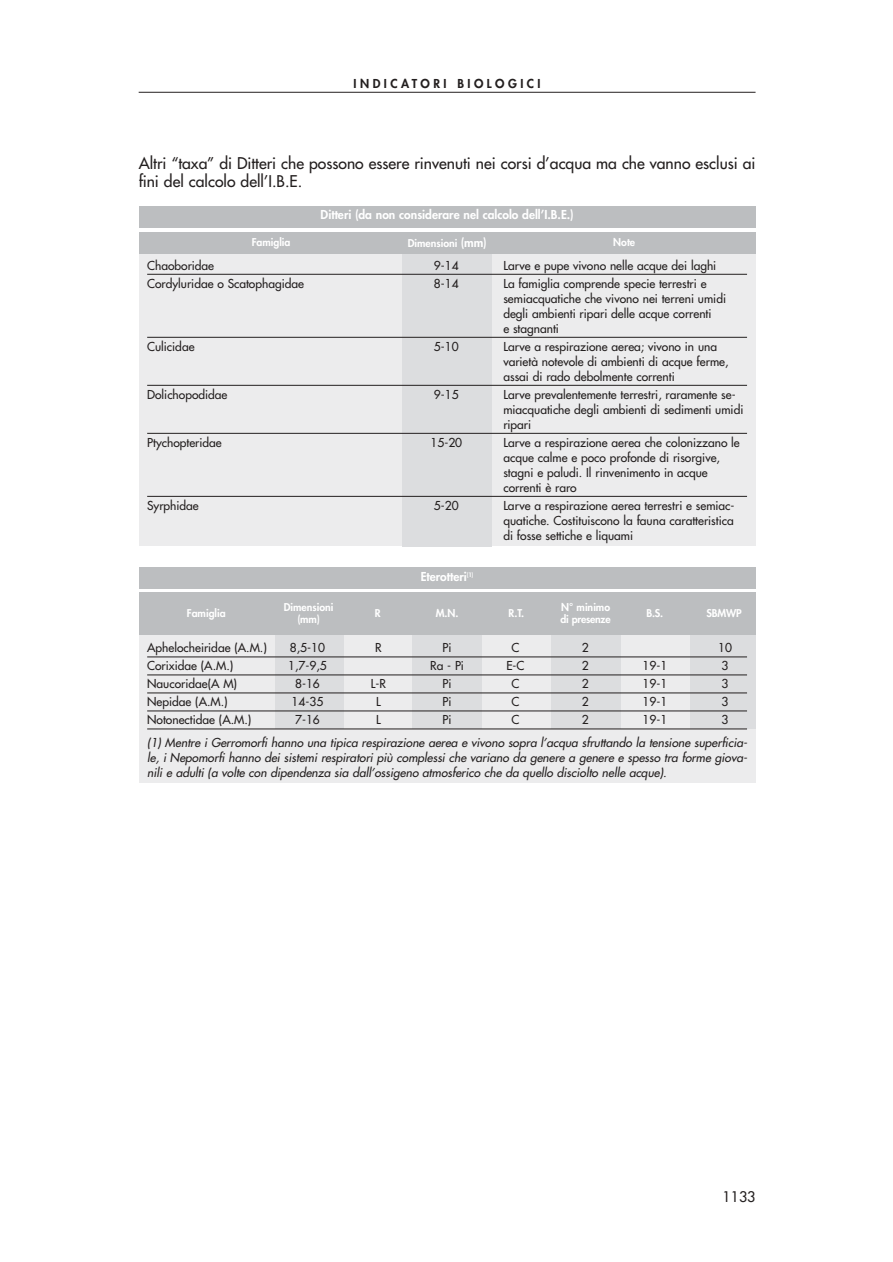
<style>
.page{position:relative;width:893px;height:1262px;background:#fff}
.page>*{position:absolute;margin:0;border:0;box-sizing:border-box;transform-origin:0 0}
.t1{font:15.75px/18px "Futura";color:#231f1f}
.t2{font:14.25px "Futura";color:#231f1f}
.t3{font:12px/15px "Futura";color:#231f1f}
.t4{font:italic 12px/15px "Futura";color:#231f1f;text-align:justify}
.t5{font:800 12px "Futura";color:#fff}
.t6{font:800 12px "Futura";letter-spacing:.29em;color:#231f1f}
.t7{font:800 10.5px/12px "Futura";color:#fff;text-align:center}
.t8{font:800 10.5px/12px "Futura";letter-spacing:-.025em;color:#fff}
.s1{font-size:12px}
</style>
<div class="page">
<hr style="left:139px;top:92px;width:616px;height:1px;background:#231f1f">
<div style="left:139px;top:206px;width:616px;height:22px;background:#bcbec0"></div>
<div style="left:139px;top:232px;width:616px;height:314px;background:#ececed"></div>
<div style="left:402px;top:235px;width:90px;height:312px;background:#dcdddf"></div>
<hr style="left:147px;top:274px;width:600px;height:1px;background:#231f1f">
<hr style="left:147px;top:337px;width:600px;height:1px;background:#231f1f">
<hr style="left:147px;top:385px;width:600px;height:1px;background:#231f1f">
<hr style="left:147px;top:433px;width:600px;height:1px;background:#231f1f">
<hr style="left:147px;top:496px;width:600px;height:1px;background:#231f1f">
<div style="left:139px;top:232px;width:616px;height:22px;background:#bcbec0"></div>
<div style="left:139px;top:598px;width:616px;height:184px;background:#ececed"></div>
<div style="left:275px;top:612px;width:68px;height:116px;background:#dcdddf"></div>
<div style="left:412px;top:633px;width:70px;height:95px;background:#dcdddf"></div>
<div style="left:551px;top:625px;width:69px;height:103px;background:#dcdddf"></div>
<div style="left:689px;top:619px;width:66px;height:109px;background:#dcdddf"></div>
<hr style="left:147px;top:656px;width:600px;height:1px;background:#231f1f">
<hr style="left:147px;top:674px;width:600px;height:1px;background:#231f1f">
<hr style="left:147px;top:692px;width:600px;height:1px;background:#231f1f">
<hr style="left:147px;top:710px;width:600px;height:1px;background:#231f1f">
<hr style="left:147px;top:728px;width:600px;height:1px;background:#231f1f">
<div style="left:139px;top:592px;width:616px;height:43px;background:#bcbec0"></div>
<div style="left:139px;top:567px;width:616px;height:21px;background:#bcbec0"></div>
<p class="t6" style="left:353px;top:78px;width:188px">INDICATORI BIOLOGICI</p>
<h1 class="t1" style="left:139px;top:155px;width:618px">Altri “taxa” di Ditteri che possono essere rinvenuti nei corsi d’acqua ma che vanno esclusi ai fini del calcolo dell’I.B.E.</h1>
<p class="t5" style="left:320px;top:209px;width:254px">Ditteri (da non considerare nel calcolo dell’I.B.E.)</p>
<p class="t7" style="left:408px;top:237px;width:80px">Dimensioni <span class="s1">(mm)</span></p>
<p class="t7" style="left:252px;top:237px;width:40px">Famiglia</p>
<p class="t7" style="left:613px;top:237px;width:23px">Note</p>
<p class="t3" style="left:147px;top:258px;width:68px">Chaoboridae</p>
<p class="t3" style="left:434px;top:258px;width:26px">9-14</p>
<p class="t3" style="left:503px;top:258px;width:214px">Larve e pupe vivono nelle acque dei laghi</p>
<p class="t3" style="left:147px;top:276px;width:158px">Cordyluridae o Scatophagidae</p>
<p class="t3" style="left:434px;top:276px;width:26px">8-14</p>
<p class="t3" style="left:503px;top:276px;width:224px">La famiglia comprende specie terrestri e semiacquatiche che vivono nei terreni umidi degli ambienti ripari delle acque correnti<br>e stagnanti</p>
<p class="t3" style="left:147px;top:339px;width:49px">Culicidae</p>
<p class="t3" style="left:434px;top:339px;width:26px">5-10</p>
<p class="t3" style="left:503px;top:339px;width:227px">Larve a respirazione aerea; vivono in una varietà notevole di ambienti di acque ferme, assai di rado debolmente correnti</p>
<p class="t3" style="left:147px;top:387px;width:82px">Dolichopodidae</p>
<p class="t3" style="left:434px;top:387px;width:26px">9-15</p>
<p class="t3" style="left:503px;top:387px;width:241px">Larve prevalentemente terrestri, raramente se&shy;miacquatiche degli ambienti di sedimenti umidi ripari</p>
<p class="t3" style="left:147px;top:435px;width:76px">Ptychopteridae</p>
<p class="t3" style="left:430px;top:435px;width:33px">15-20</p>
<p class="t3" style="left:503px;top:435px;width:238px">Larve a respirazione aerea che colonizzano le acque calme e poco profonde di risorgive, stagni e paludi. Il rinvenimento in acque correnti è raro</p>
<p class="t3" style="left:147px;top:498px;width:53px">Syrphidae</p>
<p class="t3" style="left:434px;top:498px;width:26px">5-20</p>
<p class="t3" style="left:503px;top:498px;width:233px;text-align:justify">Larve a respirazione aerea terrestri e semiac&shy;quatiche. Costituiscono la fauna caratteristica di fosse settiche e liquami</p>
<p class="t5" style="left:420px;top:571px;width:54px">Eterotteri<sup>(1)</sup></p>
<p class="t7" style="left:284px;top:602px;width:51px">Dimensioni (mm)</p>
<p class="t7" style="left:375px;top:608px;width:7px">R</p>
<p class="t7" style="left:435px;top:608px;width:24px">M.N.</p>
<p class="t7" style="left:508px;top:608px;width:17px">R.T.</p>
<p class="t8" style="left:560px;top:602px;width:52px">N° minimo di presenze</p>
<p class="t7" style="left:187px;top:608px;width:40px">Famiglia</p>
<p class="t7" style="left:646px;top:608px;width:18px">B.S.</p>
<p class="t7" style="left:706px;top:608px;width:36px">SBMWP</p>
<p class="t3" style="left:147px;top:641px;width:121px">Aphelocheiridae (A.M.)</p>
<p class="t3" style="left:290px;top:641px;width:37px">8,5-10</p>
<p class="t3" style="left:375px;top:641px;width:8px">R</p>
<p class="t3" style="left:442px;top:641px;width:10px">Pi</p>
<p class="t3" style="left:511px;top:641px;width:9px">C</p>
<p class="t3" style="left:582px;top:641px;width:8px">2</p>
<p class="t3" style="left:718px;top:641px;width:15px">10</p>
<p class="t3" style="left:147px;top:659px;width:88px">Corixidae (A.M.)</p>
<p class="t3" style="left:288px;top:659px;width:40px">1,7-9,5</p>
<p class="t3" style="left:430px;top:659px;width:35px">Ra - Pi</p>
<p class="t3" style="left:506px;top:659px;width:20px">E-C</p>
<p class="t3" style="left:582px;top:659px;width:8px">2</p>
<p class="t3" style="left:642px;top:659px;width:26px">19-1</p>
<p class="t3" style="left:721px;top:659px;width:8px">3</p>
<p class="t3" style="left:147px;top:677px;width:91px">Naucoridae(A M)</p>
<p class="t3" style="left:295px;top:677px;width:26px">8-16</p>
<p class="t3" style="left:371px;top:677px;width:17px">L-R</p>
<p class="t3" style="left:442px;top:677px;width:10px">Pi</p>
<p class="t3" style="left:511px;top:677px;width:9px">C</p>
<p class="t3" style="left:582px;top:677px;width:8px">2</p>
<p class="t3" style="left:642px;top:677px;width:26px">19-1</p>
<p class="t3" style="left:721px;top:677px;width:8px">3</p>
<p class="t3" style="left:147px;top:695px;width:82px">Nepidae (A.M.)</p>
<p class="t3" style="left:291px;top:695px;width:33px">14-35</p>
<p class="t3" style="left:376px;top:695px;width:6px">L</p>
<p class="t3" style="left:442px;top:695px;width:10px">Pi</p>
<p class="t3" style="left:511px;top:695px;width:9px">C</p>
<p class="t3" style="left:582px;top:695px;width:8px">2</p>
<p class="t3" style="left:642px;top:695px;width:26px">19-1</p>
<p class="t3" style="left:721px;top:695px;width:8px">3</p>
<p class="t3" style="left:147px;top:713px;width:106px">Notonectidae (A.M.)</p>
<p class="t3" style="left:295px;top:713px;width:26px">7-16</p>
<p class="t3" style="left:376px;top:713px;width:6px">L</p>
<p class="t3" style="left:442px;top:713px;width:10px">Pi</p>
<p class="t3" style="left:511px;top:713px;width:9px">C</p>
<p class="t3" style="left:582px;top:713px;width:8px">2</p>
<p class="t3" style="left:642px;top:713px;width:26px">19-1</p>
<p class="t3" style="left:721px;top:713px;width:8px">3</p>
<p class="t4" style="left:147px;top:736px;width:601px">(1) Mentre i Gerromorfi hanno una tipica respirazione aerea e vivono sopra l’acqua sfruttando la tensione superficia&shy;le, i Nepomorfi hanno dei sistemi respiratori più complessi che variano da genere a genere e spesso tra forme giova&shy;nili e adulti (a volte con dipendenza sia dall’ossigeno atmosferico che da quello disciolto nelle acque).</p>
<p class="t2" style="left:722px;top:1189px;width:34px">1133</p>
</div>
